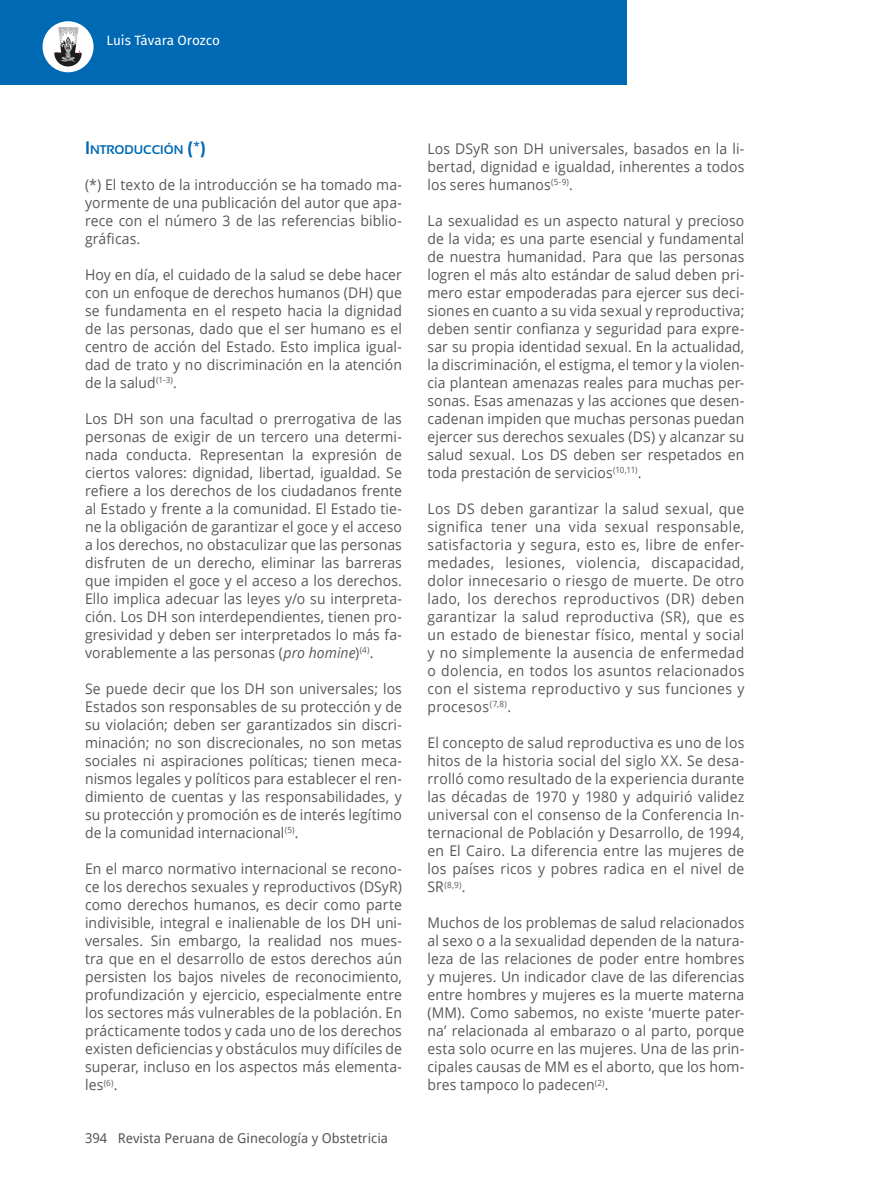
<style>
.page{position:relative;width:872px;height:1191px;background:#fff}
.page>*{position:absolute;margin:0;border:0;box-sizing:border-box;transform-origin:0 0}
.t1{font:14.7px/18px "Open Sans";letter-spacing:.005em;color:#575756;text-align:justify;scale:.95 1}
.t2{font:13.5px "Droid Sans";color:#575756}
.t3{font:13.5px "Fira Sans";color:#fff}
.t4{font:700 12.6px "Sansation";color:#0069b4}
.t5{font:8.55px "Open Sans";color:#575756;scale:.95 1}
.s1{font-size:18px}
.s2{font-style:italic}
.s3{font-size:14.7px}
</style>
<div class="page">
<div style="left:0;top:0;width:626px;height:85px;background:#0069b4"></div>
<div style="left:43px;top:21px;width:51px;height:51px;background:#fff;border-radius:50%"></div>
<svg style="left:54px;top:27px;width:28px;height:40px"></svg>
<p class="t3" style="left:106px;top:30px;width:115px">Luis Távara Orozco</p>
<p class="t4" style="left:85px;top:143px;width:122px"><span class="s1">I</span>NTRODUCCIÓN <span class="s1">(*)</span></p>
<p class="t1" style="left:85px;top:175px;width:335px">(*) El texto de la introducción se ha tomado ma&shy;yormente de una publicación del autor que apa&shy;rece con el número 3 de las referencias biblio&shy;gráficas.</p>
<p class="t1" style="left:85px;top:265px;width:335px">Hoy en día, el cuidado de la salud se debe hacer con un enfoque de derechos humanos (DH) que se fundamenta en el respeto hacia la dignidad de las personas, dado que el ser humano es el centro de acción del Estado. Esto implica igual&shy;dad de trato y no discriminación en la atención de la salud<sup>(1-3)</sup>.</p>
<p class="t1" style="left:85px;top:409px;width:335px">Los DH son una facultad o prerrogativa de las personas de exigir de un tercero una determi&shy;nada conducta. Representan la expresión de ciertos valores: dignidad, libertad, igualdad. Se refiere a los derechos de los ciudadanos frente al Estado y frente a la comunidad. El Estado tie&shy;ne la obligación de garantizar el goce y el acceso a los derechos, no obstaculizar que las personas disfruten de un derecho, eliminar las barreras que impiden el goce y el acceso a los derechos.<br>Ello implica adecuar las leyes y/o su interpreta&shy;ción. Los DH son interdependientes, tienen pro&shy;gresividad y deben ser interpretados lo más fa&shy;vorablemente a las personas (<span class="s2">pro homine</span>)<sup>(4)</sup>.</p>
<p class="t1" style="left:85px;top:679px;width:335px">Se puede decir que los DH son universales; los Estados son responsables de su protección y de su violación; deben ser garantizados sin discri&shy;minación; no son discrecionales, no son metas sociales ni aspiraciones políticas; tienen meca&shy;nismos legales y políticos para establecer el ren&shy;dimiento de cuentas y las responsabilidades, y su protección y promoción es de interés legítimo de la comunidad internacional<sup>(5)</sup>.</p>
<p class="t1" style="left:85px;top:859px;width:335px">En el marco normativo internacional se recono&shy;ce los derechos sexuales y reproductivos (DSyR) como derechos humanos, es decir como parte indivisible, integral e inalienable de los DH uni&shy;versales. Sin embargo, la realidad nos mues&shy;tra que en el desarrollo de estos derechos aún persisten los bajos niveles de reconocimiento, profundización y ejercicio, especialmente entre los sectores más vulnerables de la población. En prácticamente todos y cada uno de los derechos existen deficiencias y obstáculos muy difíciles de superar, incluso en los aspectos más elementa&shy;les<sup>(6)</sup>.</p>
<p class="t2" style="left:85px;top:1128px;width:304px">394 Revista Peruana de Ginecología y Obstetricia</p>
<p class="t1" style="left:427px;top:139px;width:335px">Los DSyR son DH universales, basados en la li&shy;bertad, dignidad e igualdad, inherentes a todos los seres humanos<sup>(5-9)</sup>.</p>
<p class="t1" style="left:427px;top:211px;width:335px">La sexualidad es un aspecto natural y precioso de la vida; es una parte esencial y fundamental de nuestra humanidad. Para que las personas logren el más alto estándar de salud deben pri&shy;mero estar empoderadas para ejercer sus deci&shy;siones en cuanto a su vida sexual y reproductiva; deben sentir confianza y seguridad para expre&shy;sar su propia identidad sexual. En la actualidad, la discriminación, el estigma, el temor y la violen&shy;cia plantean amenazas reales para muchas per&shy;sonas. Esas amenazas y las acciones que desen&shy;cadenan impiden que muchas personas puedan ejercer sus derechos sexuales (DS) y alcanzar su salud sexual. Los DS deben ser respetados en toda prestación de servicios<sup>(10,11)</sup>.</p>
<p class="t1" style="left:427px;top:499px;width:335px">Los DS deben garantizar la salud sexual, que significa tener una vida sexual responsable, satisfactoria y segura, esto es, libre de enfer&shy;medades, lesiones, violencia, discapacidad, dolor innecesario o riesgo de muerte. De otro lado, los derechos reproductivos (DR) deben garantizar la salud reproductiva (SR), que es un estado de bienestar físico, mental y social y no simplemente la ausencia de enfermedad o dolencia, en todos los asuntos relacionados con el sistema reproductivo y sus funciones y procesos<sup>(7,8)</sup>.</p>
<p class="t1" style="left:427px;top:733px;width:335px">El concepto de salud reproductiva es uno de los hitos de la historia social del siglo XX. Se desa&shy;rrolló como resultado de la experiencia durante las décadas de 1970 y 1980 y adquirió validez universal con el consenso de la Conferencia In&shy;ternacional de Población y Desarrollo, de 1994, en El Cairo. La diferencia entre las mujeres de los países ricos y pobres radica en el nivel de</p>
<p class="t5" style="left:427px;top:878px;width:41px"><span class="s3">SR</span>(8,9)<span class="s3">.</span></p>
<p class="t1" style="left:427px;top:913px;width:335px">Muchos de los problemas de salud relacionados al sexo o a la sexualidad dependen de la natura&shy;leza de las relaciones de poder entre hombres y mujeres. Un indicador clave de las diferencias entre hombres y mujeres es la muerte materna (MM). Como sabemos, no existe ‘muerte pater&shy;na’ relacionada al embarazo o al parto, porque esta solo ocurre en las mujeres. Una de las prin&shy;cipales causas de MM es el aborto, que los hom&shy;bres tampoco lo padecen<sup>(2)</sup>.</p>
</div>
